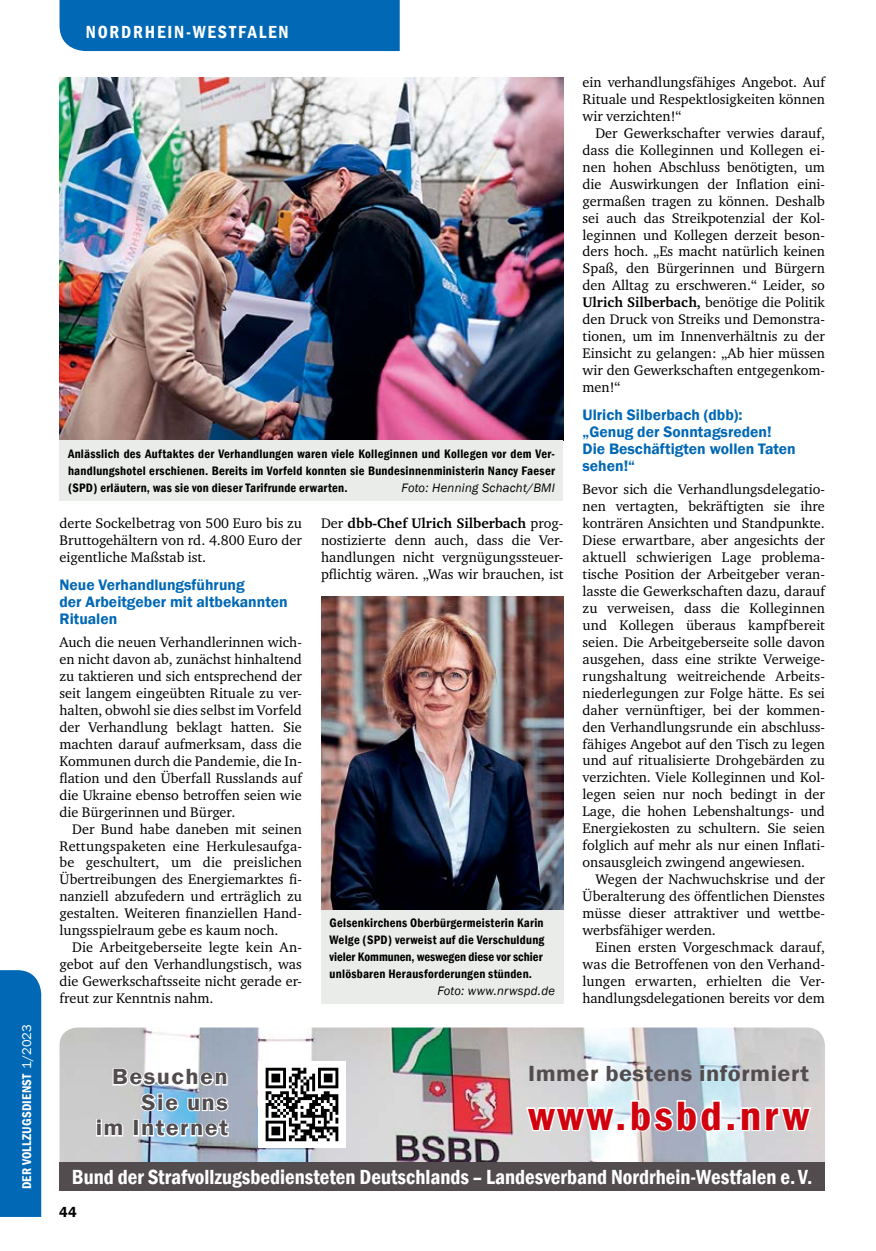
<style>
.page{position:relative;width:876px;height:1251px;background:#fff}
.page>*{position:absolute;margin:0;border:0;box-sizing:border-box;transform-origin:0 0}
.t1{font:600 condensed 42px "Franklin Gothic";letter-spacing:.07em;color:#d1010e;scale:1.07 1}
.t2{font:600 22.5px/25.5px "Franklin Gothic";letter-spacing:.045em;color:#524c4e;text-align:right;scale:1.08 1}
.t3{font:600 22.5px "Franklin Gothic";letter-spacing:.02em;color:#524c4e;scale:1.08 1}
.t4{font:600 condensed 21px "Franklin Gothic";color:#fff}
.t5{font:600 condensed 18px "Franklin Gothic";letter-spacing:.1em;color:#fff}
.t6{font:600 15.6px/17px "Franklin Gothic";color:#0068b5}
.t7{font:600 14.7px "Franklin Gothic";color:#000}
.t8{font:14.25px/17px "Charter ITC";color:#000;text-align:justify}
.t9{font:600 condensed 13.05px "Franklin Gothic";letter-spacing:.015em;color:#fff}
.t10{font:600 condensed 12.6px/17px "Franklin Gothic";letter-spacing:.02em;color:#000;text-align:justify}
.t11{font:italic 12.6px "Franklin Gothic";letter-spacing:.02em;color:#000}
.t12{font:600 condensed 12.6px "Franklin Gothic";color:#000}
.s1{font-weight:400;font-stretch:normal}
.s2{font-weight:700}
</style>
<div class="page">
<div style="left:0;top:970px;width:41px;height:246px;background:#0068b5"></div>
<div style="left:60px;top:0;width:340px;height:51px;background:#0068b5"></div>
<img style="left:60px;top:78px;width:503px;height:362px">
<div style="left:60px;top:440px;width:503px;height:61px;background:#eaece9"></div>
<img style="left:60px;top:1027px;width:765px;height:135px">
<img style="left:259px;top:1060px;width:86px;height:87px">
<svg style="left:524px;top:1099px;width:93px;height:37px"></svg>
<svg style="left:629px;top:1098px;width:94px;height:34px"></svg>
<div style="left:726px;top:1121px;width:9px;height:9px;border:3px solid #fff"></div>
<svg style="left:739px;top:1099px;width:74px;height:37px"></svg>
<svg style="left:111px;top:1066px;width:119px;height:46px"></svg>
<svg style="left:96px;top:1118px;width:28px;height:19px"></svg>
<div style="left:133px;top:1119px;width:6px;height:17px;border:2px solid #fff"></div>
<svg style="left:140px;top:1118px;width:90px;height:22px"></svg>
<div style="left:60px;top:1162px;width:765px;height:28px;background:#524c4e"></div>
<div style="left:321px;top:909px;width:242px;height:94px;background:#eaece9"></div>
<img style="left:321px;top:596px;width:242px;height:313px">
<p class="t9" style="left:18px;top:1188px;width:166px;rotate:-90deg">DER VOLLZUGSDIENST <span class="s1">1/2023</span></p>
<p class="t5" style="left:86px;top:20px;width:204px">NORDRHEIN-WESTFALEN</p>
<p class="t10" style="left:68px;top:445px;width:488px">Anlässlich des Auftaktes der Verhandlungen waren viele Kolleginnen und Kollegen vor dem Ver&shy;handlungshotel erschienen. Bereits im Vorfeld konnten sie Bundesinnenministerin Nancy Faeser (SPD) erläutern, was sie von dieser Tarifrunde erwarten.</p>
<p class="t11" style="left:402px;top:479px;width:155px">Foto: Henning Schacht/BMI</p>
<p class="t8" style="left:60px;top:515px;width:244px">derte Sockelbetrag von 500 Euro bis zu Bruttogehältern von rd. 4.800 Euro der eigentliche Maßstab ist.</p>
<p class="t6" style="left:60px;top:576px;width:230px">Neue Verhandlungsführung<br>der Arbeitgeber mit altbekannten<br>Ritualen</p>
<p class="t8" style="left:60px;top:633px;width:244px">Auch die neuen Verhandlerinnen wich-</p>
<p class="t8" style="left:60px;top:650px;width:244px">en nicht davon ab, zunächst hinhaltend</p>
<p class="t8" style="left:60px;top:667px;width:244px">zu taktieren und sich entsprechend der</p>
<p class="t8" style="left:60px;top:684px;width:244px">seit langem eingeübten Rituale zu ver-</p>
<p class="t8" style="left:60px;top:701px;width:244px">halten, obwohl sie dies selbst im Vorfeld</p>
<p class="t8" style="left:60px;top:718px;width:244px">der Verhandlung beklagt hatten. Sie</p>
<p class="t8" style="left:60px;top:735px;width:244px">machten darauf aufmerksam, dass die</p>
<p class="t8" style="left:60px;top:752px;width:244px">Kommunen durch die Pandemie, die In-</p>
<p class="t8" style="left:60px;top:769px;width:244px">flation und den Überfall Russlands auf</p>
<p class="t8" style="left:60px;top:786px;width:244px">die Ukraine ebenso betroffen seien wie</p>
<p class="t8" style="left:60px;top:803px;width:177px">die Bürgerinnen und Bürger.</p>
<p class="t8" style="left:72px;top:820px;width:231px">Der Bund habe daneben mit seinen</p>
<p class="t8" style="left:60px;top:837px;width:243px">Rettungspaketen eine Herkulesaufga-</p>
<p class="t8" style="left:60px;top:853px;width:244px">be geschultert, um die preislichen</p>
<p class="t8" style="left:60px;top:870px;width:244px">Übertreibungen des Energiemarktes fi-</p>
<p class="t8" style="left:60px;top:887px;width:244px">nanziell abzufedern und erträglich zu</p>
<p class="t8" style="left:60px;top:904px;width:244px">gestalten. Weiteren finanziellen Hand-</p>
<p class="t8" style="left:60px;top:921px;width:221px">lungsspielraum gebe es kaum noch.</p>
<p class="t8" style="left:72px;top:938px;width:231px">Die Arbeitgeberseite legte kein An-</p>
<p class="t8" style="left:60px;top:955px;width:244px">gebot auf den Verhandlungstisch, was</p>
<p class="t8" style="left:60px;top:972px;width:244px">die Gewerkschaftsseite nicht gerade er-</p>
<p class="t8" style="left:60px;top:989px;width:155px">freut zur Kenntnis nahm.</p>
<p class="t8" style="left:321px;top:514px;width:244px">Der <span class="s2">dbb-Chef Ulrich Silberbach</span> prog&shy;nostizierte denn auch, dass die Ver&shy;handlungen nicht vergnügungssteuer&shy;pflichtig wären. „Was wir brauchen, ist</p>
<p class="t10" style="left:330px;top:913px;width:216px">Gelsenkirchens Oberbürgermeisterin Karin</p>
<p class="t10" style="left:330px;top:930px;width:216px">Welge (SPD) verweist auf die Verschuldung</p>
<p class="t12" style="left:330px;top:948px;width:214px">vieler Kommunen, weswegen diese vor schier</p>
<p class="t10" style="left:330px;top:964px;width:204px">unlösbaren Herausforderungen stünden.</p>
<p class="t11" style="left:437px;top:982px;width:119px">Foto: www.nrwspd.de</p>
<p class="t8" style="left:583px;top:74px;width:244px">ein verhandlungsfähiges Angebot. Auf</p>
<p class="t8" style="left:583px;top:90px;width:244px">Rituale und Respektlosigkeiten können</p>
<p class="t8" style="left:583px;top:107px;width:100px">wir verzichten!“</p>
<p class="t8" style="left:595px;top:124px;width:231px">Der Gewerkschafter verwies darauf,</p>
<p class="t8" style="left:583px;top:141px;width:244px">dass die Kolleginnen und Kollegen ei-</p>
<p class="t8" style="left:583px;top:158px;width:244px">nen hohen Abschluss benötigten, um</p>
<p class="t8" style="left:583px;top:175px;width:244px">die Auswirkungen der Inflation eini-</p>
<p class="t8" style="left:583px;top:192px;width:244px">germaßen tragen zu können. Deshalb</p>
<p class="t8" style="left:583px;top:209px;width:244px">sei auch das Streikpotenzial der Kol-</p>
<p class="t8" style="left:583px;top:226px;width:244px">leginnen und Kollegen derzeit beson-</p>
<p class="t8" style="left:583px;top:243px;width:244px">ders hoch. „Es macht natürlich keinen</p>
<p class="t8" style="left:583px;top:260px;width:244px">Spaß, den Bürgerinnen und Bürgern</p>
<p class="t8" style="left:583px;top:277px;width:244px">den Alltag zu erschweren.“ Leider, so</p>
<p class="t8" style="left:583px;top:294px;width:244px"><span class="s2">Ulrich Silberbach,</span> benötige die Politik</p>
<p class="t8" style="left:583px;top:311px;width:244px">den Druck von Streiks und Demonstra-</p>
<p class="t8" style="left:583px;top:328px;width:244px">tionen, um im Innenverhältnis zu der</p>
<p class="t8" style="left:583px;top:345px;width:244px">Einsicht zu gelangen: „Ab hier müssen</p>
<p class="t8" style="left:583px;top:362px;width:244px">wir den Gewerkschaften entgegenkom-</p>
<p class="t8" style="left:583px;top:378px;width:39px">men!“</p>
<p class="t6" style="left:583px;top:407px;width:215px">Ulrich Silberbach (dbb): „Genug der Sonntagsreden!<br>Die Beschäftigten wollen Taten sehen!“</p>
<p class="t8" style="left:583px;top:480px;width:243px">Bevor sich die Verhandlungsdelegatio-</p>
<p class="t8" style="left:583px;top:497px;width:244px">nen vertagten, bekräftigten sie ihre</p>
<p class="t8" style="left:583px;top:514px;width:244px">konträren Ansichten und Standpunkte.</p>
<p class="t8" style="left:583px;top:531px;width:244px">Diese erwartbare, aber angesichts der</p>
<p class="t8" style="left:583px;top:548px;width:244px">aktuell schwierigen Lage problema-</p>
<p class="t8" style="left:583px;top:565px;width:244px">tische Position der Arbeitgeber veran-</p>
<p class="t8" style="left:583px;top:582px;width:244px">lasste die Gewerkschaften dazu, darauf</p>
<p class="t8" style="left:583px;top:599px;width:244px">zu verweisen, dass die Kolleginnen</p>
<p class="t8" style="left:583px;top:616px;width:244px">und Kollegen überaus kampfbereit</p>
<p class="t8" style="left:583px;top:633px;width:244px">seien. Die Arbeitgeberseite solle davon</p>
<p class="t8" style="left:583px;top:650px;width:244px">ausgehen, dass eine strikte Verweige-</p>
<p class="t8" style="left:583px;top:667px;width:244px">rungshaltung weitreichende Arbeits-</p>
<p class="t8" style="left:583px;top:684px;width:244px">niederlegungen zur Folge hätte. Es sei</p>
<p class="t8" style="left:583px;top:701px;width:244px">daher vernünftiger, bei der kommen-</p>
<p class="t8" style="left:583px;top:718px;width:244px">den Verhandlungsrunde ein abschluss-</p>
<p class="t8" style="left:583px;top:735px;width:244px">fähiges Angebot auf den Tisch zu legen</p>
<p class="t8" style="left:583px;top:752px;width:244px">und auf ritualisierte Drohgebärden zu</p>
<p class="t8" style="left:583px;top:769px;width:244px">verzichten. Viele Kolleginnen und Kol-</p>
<p class="t8" style="left:583px;top:785px;width:244px">legen seien nur noch bedingt in der</p>
<p class="t8" style="left:583px;top:802px;width:244px">Lage, die hohen Lebenshaltungs- und</p>
<p class="t8" style="left:583px;top:819px;width:244px">Energiekosten zu schultern. Sie seien</p>
<p class="t8" style="left:583px;top:836px;width:244px">folglich auf mehr als nur einen Inflati-</p>
<p class="t8" style="left:583px;top:853px;width:224px">onsausgleich zwingend angewiesen.</p>
<p class="t8" style="left:595px;top:870px;width:231px">Wegen der Nachwuchskrise und der</p>
<p class="t8" style="left:583px;top:887px;width:244px">Überalterung des öffentlichen Dienstes</p>
<p class="t8" style="left:583px;top:904px;width:244px">müsse dieser attraktiver und wettbe-</p>
<p class="t8" style="left:583px;top:921px;width:135px">werbsfähiger werden.</p>
<p class="t8" style="left:595px;top:938px;width:231px">Einen ersten Vorgeschmack darauf,</p>
<p class="t8" style="left:583px;top:955px;width:243px">was die Betroffenen von den Verhand-</p>
<p class="t8" style="left:583px;top:972px;width:243px">lungen erwarten, erhielten die Ver-</p>
<p class="t8" style="left:583px;top:989px;width:244px">handlungsdelegationen bereits vor dem</p>
<p class="t3" style="left:528px;top:1059px;width:261px">Immer bestens informiert</p>
<p class="t2" style="left:96px;top:1064px;width:124px">Besuchen<br>Sie uns<br>im Internet</p>
<p class="t4" style="left:72px;top:1162px;width:742px">Bund der Strafvollzugsbediensteten Deutschlands – Landesverband Nordrhein-Westfalen e. V.</p>
<p class="t1" style="left:528px;top:1087px;width:264px">www.bsbd.nrw</p>
<p class="t7" style="left:59px;top:1202px;width:19px">44</p>
</div>
